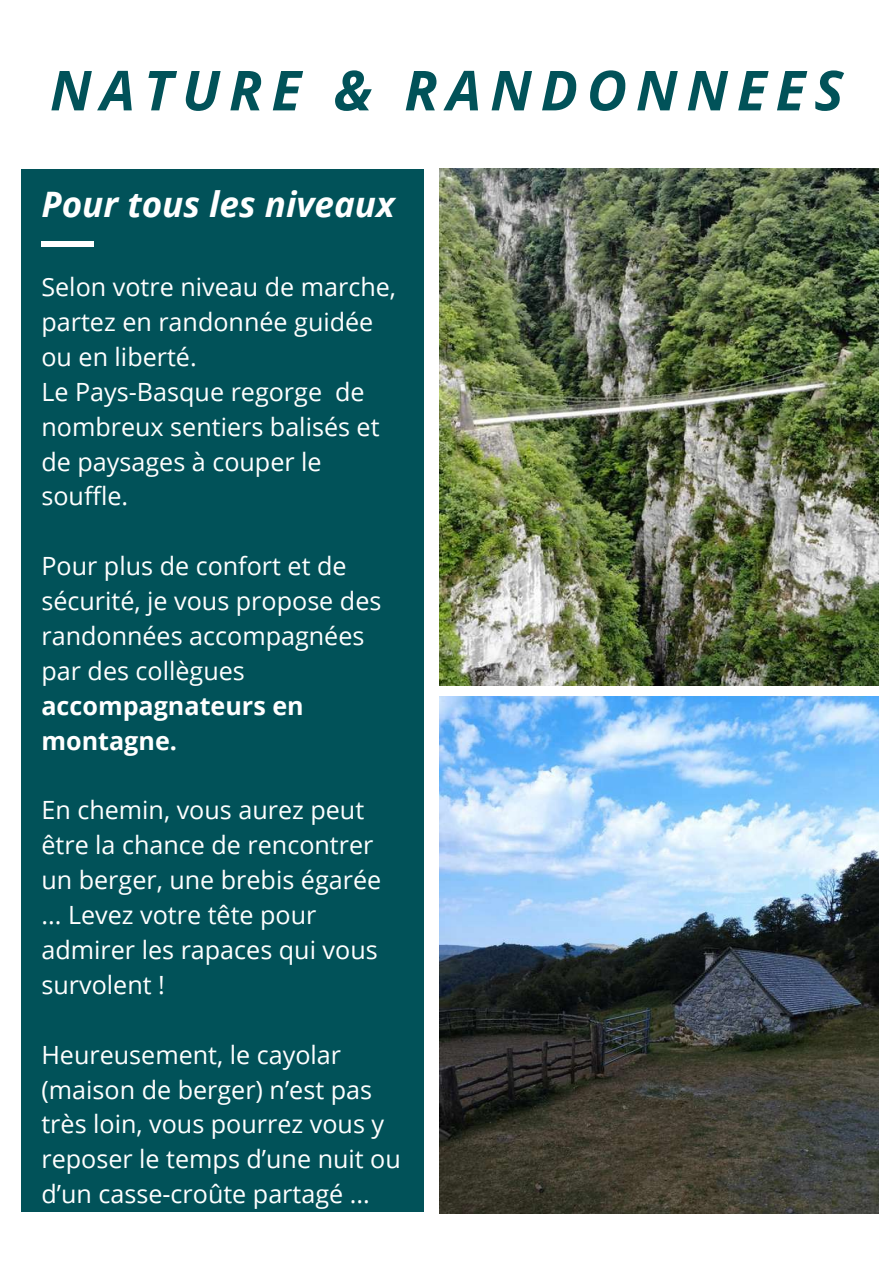
<style>
.page{position:relative;width:893px;height:1264px;background:#fff}
.page>*{position:absolute;margin:0;border:0;box-sizing:border-box;transform-origin:0 0}
.t1{font:italic 700 55.2px "Open Sans";letter-spacing:.16em;color:#015259}
.t2{font:italic 700 35.1px "Open Sans";color:#fff}
.t3{font:25.05px/34.8px "Open Sans";color:#fff}
.t4{font:700 25.05px/34.8px "Open Sans";color:#fff}
</style>
<div class="page">
<img style="left:439px;top:696px;width:439px;height:517px">
<img style="left:439px;top:169px;width:439px;height:516px">
<div style="left:21px;top:169px;width:402px;height:1042px;background:#015259"></div>
<div style="left:41px;top:241px;width:53px;height:6px;background:#fff"></div>
<h1 class="t1" style="left:50px;top:51px;width:794px">NATURE &amp; RANDONNEES</h1>
<h2 class="t2" style="left:41px;top:180px;width:355px">Pour tous les niveaux</h2>
<p class="t3" style="left:41px;top:269px;width:356px">Selon votre niveau de marche, partez en randonnée guidée ou en liberté.<br>Le Pays-Basque regorge de nombreux sentiers balisés et de paysages à couper le souffle.</p>
<p class="t3" style="left:41px;top:548px;width:341px">Pour plus de confort et de sécurité, je vous propose des randonnées accompagnées par des collègues</p>
<p class="t4" style="left:41px;top:687px;width:264px">accompagnateurs en montagne.</p>
<p class="t3" style="left:41px;top:792px;width:341px">En chemin, vous aurez peut être la chance de rencontrer un berger, une brebis égarée ... Levez votre tête pour admirer les rapaces qui vous survolent !</p>
<p class="t3" style="left:41px;top:1036px;width:361px">Heureusement, le cayolar (maison de berger) n’est pas très loin, vous pourrez vous y reposer le temps d’une nuit ou d’un casse-croûte partagé ...</p>
</div>
